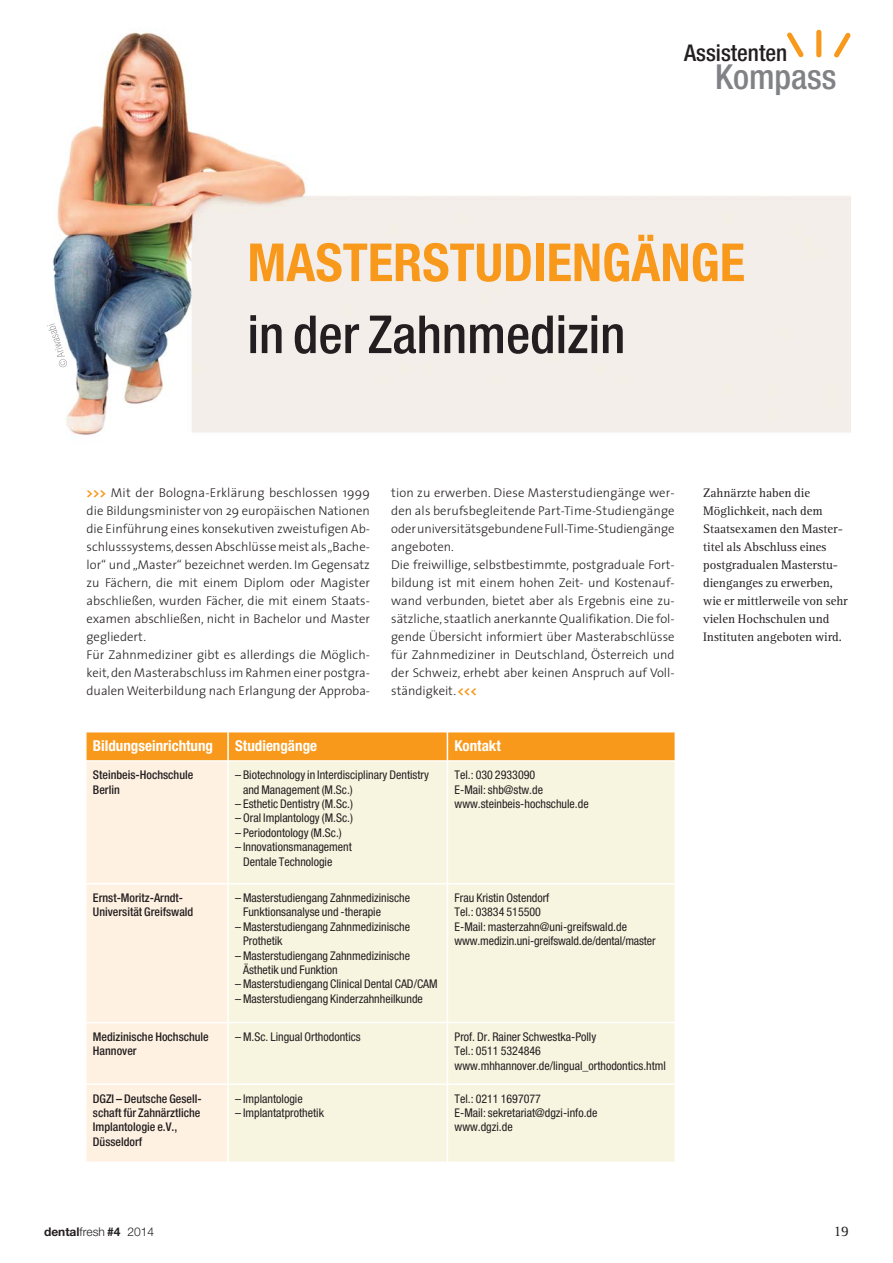
<style>
.page{position:relative;width:893px;height:1263px;background:#fff}
.page>*{position:absolute;margin:0;border:0;box-sizing:border-box;transform-origin:0 0}
.t1{font:700 condensed 52.5px "Helvetica Neue";color:#f8991c}
.t2{font:500 condensed 52.5px "Helvetica Neue";color:#231f20}
.t3{font:500 condensed 34.5px "Helvetica Neue";color:#808285}
.t4{font:500 condensed 23.1px "Helvetica Neue";color:#231f20}
.t5{font:700 condensed 15px "Helvetica Neue";color:#fff}
.t6{font:15px "Rotis Serif";color:#231f20}
.t7{font:300 12.75px/18px "The Sans";color:#231f20}
.t8{font:12.75px/18px "Rotis Serif";color:#231f20}
.t9{font:condensed 12px/14.4px "Helvetica Neue";color:#231f20}
.t10{font:500 condensed 12px/14.4px "Helvetica Neue";color:#231f20}
.t11{font:300 12px "Helvetica Neue";color:#231f20}
.s1{font-weight:700;color:#f8991c}
.s2{font-weight:700}
</style>
<div class="page">
<img style="left:53px;top:29px;width:797px;height:406px">
<div style="left:85px;top:731px;width:143px;height:30px;background:#f8991c"></div>
<div style="left:228px;top:731px;width:219px;height:30px;background:#f8991c"></div>
<div style="left:447px;top:731px;width:229px;height:30px;background:#f8991c"></div>
<div style="left:85px;top:761px;width:143px;height:123px;background:#fff1e2"></div>
<div style="left:228px;top:761px;width:219px;height:123px;background:#f7f4e0"></div>
<div style="left:447px;top:761px;width:229px;height:123px;background:#f7f4e0"></div>
<div style="left:85px;top:884px;width:143px;height:138px;background:#fff1e2"></div>
<div style="left:228px;top:884px;width:219px;height:138px;background:#f7f4e0"></div>
<div style="left:447px;top:884px;width:229px;height:138px;background:#f7f4e0"></div>
<div style="left:85px;top:1022px;width:143px;height:62px;background:#fff1e2"></div>
<div style="left:228px;top:1022px;width:219px;height:62px;background:#f7f4e0"></div>
<div style="left:447px;top:1022px;width:229px;height:62px;background:#f7f4e0"></div>
<div style="left:85px;top:1084px;width:143px;height:79px;background:#fff1e2"></div>
<div style="left:228px;top:1084px;width:219px;height:79px;background:#f7f4e0"></div>
<div style="left:447px;top:1084px;width:229px;height:79px;background:#f7f4e0"></div>
<hr style="left:85px;top:731px;width:2px;height:432px;background:#fff">
<hr style="left:227px;top:731px;width:2px;height:432px;background:#fff">
<hr style="left:447px;top:731px;width:1px;height:432px;background:#fff">
<hr style="left:675px;top:731px;width:1px;height:432px;background:#fff">
<hr style="left:85px;top:731px;width:591px;height:1px;background:#fff">
<hr style="left:85px;top:760px;width:591px;height:2px;background:#fff">
<hr style="left:85px;top:883px;width:591px;height:1px;background:#fff">
<hr style="left:85px;top:1022px;width:591px;height:1px;background:#fff">
<hr style="left:85px;top:1083px;width:591px;height:2px;background:#fff">
<hr style="left:85px;top:1161px;width:591px;height:2px;background:#fff">
<svg style="left:787px;top:32px;width:17px;height:26px"></svg>
<div style="left:816px;top:30px;width:5px;height:27px;background:#f8991c;border-radius:3px"></div>
<svg style="left:834px;top:32px;width:17px;height:26px"></svg>
<svg style="left:58px;top:359px;width:10px;height:9px"></svg>
<img style="left:47px;top:323px;width:18px;height:34px">
<h3 class="t4" style="left:684px;top:45px;width:105px">Assistenten</h3>
<h2 class="t3" style="left:715px;top:64px;width:123px">Kompass</h2>
<h1 class="t1" style="left:247px;top:244px;width:499px">MASTERSTUDIENGÄNGE</h1>
<h1 class="t2" style="left:247px;top:316px;width:380px">in der Zahnmedizin</h1>
<p class="t7" style="left:87px;top:485px;width:285px"><span class="s1">&gt;&gt;&gt;</span> Mit der Bologna-Erklärung beschlossen 1999 die Bildungsminister von 29 europäischen Nationen die Einführung eines konsekutiven zwei stufigen Ab - schluss systems, dessen Ab schlüsse meist als „Ba che - lor“ und „Master“ bezeichnet werden. Im Gegen satz zu Fächern, die mit einem Diplom oder Magister abschließen, wurden Fächer, die mit einem Staats - examen abschließen, nicht in Bachelor und Master gegliedert.<br>Für Zahnmediziner gibt es allerdings die Möglich - keit, den Masterabschluss im Rahmen einer post gra - dualen Weiterbildung nach Er lan gung der Ap pro ba -</p>
<p class="t7" style="left:391px;top:485px;width:285px">tion zu erwerben. Diese Masterstudien gänge wer&shy;den als be rufs begleitende Part-Time-Studien gänge oder universitätsgebundene Full-Time-Studiengän ge angeboten.<br>Die freiwillige, selbstbestimmte, post graduale Fort - bil dung ist mit einem hohen Zeit- und Kostenauf - wand verbunden, bietet aber als Ergebnis eine zu&shy;sätzliche, staatlich anerkannte Qualifikation. Die fol&shy;gende Übersicht in formiert über Master ab schlüsse für Zahnmediziner in Deutschland, Österreich und der Schweiz, erhebt aber keinen Anspruch auf Voll - ständigkeit. <span class="s1">&lt;&lt;&lt;</span></p>
<p class="t8" style="left:703px;top:485px;width:146px">Zahnärzte haben die<br>Möglichkeit, nach dem<br>Staatsexamen den Master - titel als Abschluss eines postgradualen Masterstu - dienganges zu erwerben, wie er mittlerweile von sehr vielen Hochschulen und<br>Instituten angeboten wird.</p>
<p class="t5" style="left:93px;top:740px;width:122px">Bildungseinrichtung</p>
<p class="t5" style="left:235px;top:740px;width:83px">Studiengänge</p>
<p class="t5" style="left:455px;top:740px;width:48px">Kontakt</p>
<p class="t10" style="left:93px;top:769px;width:102px">Steinbeis-Hochschule<br>Berlin</p>
<p class="t9" style="left:243px;top:769px;width:187px;text-indent:-8px">– Biotechnology in Interdisciplinary Dentistry and Management (M.Sc.)</p>
<p class="t9" style="left:235px;top:798px;width:119px">– Esthetic Dentistry (M.Sc.)</p>
<p class="t9" style="left:235px;top:812px;width:119px">– Oral Implantology (M.Sc.)</p>
<p class="t9" style="left:235px;top:826px;width:108px">– Periodontology (M.Sc.)</p>
<p class="t9" style="left:243px;top:841px;width:110px;text-indent:-8px">– Innovationsmanagement<br>Dentale Technologie</p>
<p class="t9" style="left:455px;top:769px;width:136px">Tel.: 030 2933090<br>E-Mail: shb@stw.de www.steinbeis-hochschule.de</p>
<p class="t10" style="left:93px;top:892px;width:102px">Ernst-Moritz-Arndt-<br>Universität Greifswald</p>
<p class="t9" style="left:243px;top:892px;width:169px;text-indent:-8px">– Masterstudiengang Zahnmedizinische<br>Funktionsanalyse und -therapie</p>
<p class="t9" style="left:243px;top:920px;width:169px;text-indent:-8px">– Masterstudiengang Zahnmedizinische<br>Prothetik</p>
<p class="t9" style="left:243px;top:949px;width:169px;text-indent:-8px">– Masterstudiengang Zahnmedizinische<br>Ästhetik und Funktion</p>
<p class="t9" style="left:235px;top:978px;width:204px">– Masterstudiengang Clinical Dental CAD/CAM</p>
<p class="t9" style="left:235px;top:992px;width:189px">– Masterstudiengang Kinderzahnheilkunde</p>
<p class="t9" style="left:455px;top:892px;width:203px">Frau Kristin Ostendorf<br>Tel.: 03834 515500<br>E-Mail: masterzahn@uni-greifswald.de www.medizin.uni-greifswald.de/dental/master</p>
<p class="t10" style="left:93px;top:1030px;width:117px">Medizinische Hochschule<br>Hannover</p>
<p class="t9" style="left:235px;top:1030px;width:127px">– M.Sc. Lingual Orthodontics</p>
<p class="t9" style="left:455px;top:1030px;width:213px">Prof. Dr. Rainer Schwestka-Polly<br>Tel.: 0511 5324846 www.mhhannover.de/lingual_orthodontics.html</p>
<p class="t10" style="left:93px;top:1092px;width:110px">DGZI – Deutsche Gesell - schaft für Zahnärztliche<br>Implantologie e.V.,<br>Düsseldorf</p>
<p class="t9" style="left:235px;top:1092px;width:69px">– Implantologie</p>
<p class="t9" style="left:455px;top:1092px;width:144px">Tel.: 0211 1697077<br>E-Mail: sekretariat@dgzi-info.de www.dgzi.de</p>
<p class="t9" style="left:235px;top:1106px;width:90px">– Implantatprothetik</p>
<p class="t11" style="left:44px;top:1225px;width:112px"><span class="s2">dental</span>fresh <span class="s2">#4</span> 2014</p>
<p class="t6" style="left:833px;top:1226px;width:17px">19</p>
</div>
